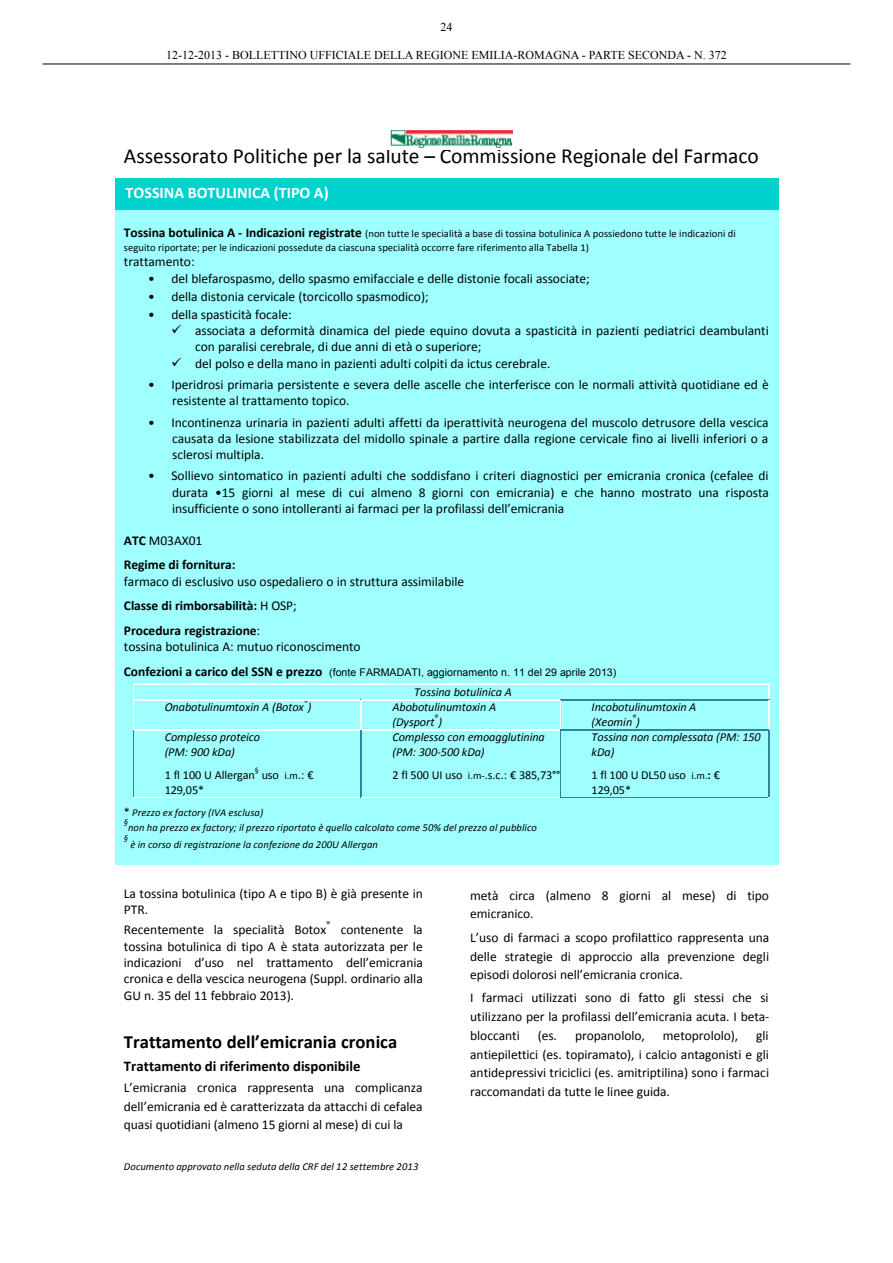
<style>
.page{position:relative;width:893px;height:1263px;background:#fff}
.page>*{position:absolute;margin:0;border:0;box-sizing:border-box;transform-origin:0 0}
.t1{font:21.45px "Calibri";color:#000}
.t2{font:700 18.6px "Calibri";color:#000}
.t3{font:700 16.05px "Calibri";color:#fff}
.t4{font:700 14.85px "Calibri";color:#000}
.t5{font:13.5px/16.4px "Calibri";letter-spacing:-.005em;color:#000;text-align:justify}
.t6{font:700 13.5px/24.5px "Calibri";letter-spacing:-.005em;color:#000}
.t7{font:italic 12.15px/14.4px "Calibri";letter-spacing:-.005em;color:#000}
.t8{font:12.15px/14.4px "Calibri";letter-spacing:-.01em;color:#000}
.t9{font:12px "Times New Roman";color:#000}
.t10{font:10.65px/13.5px "Calibri";letter-spacing:.005em;color:#000}
.t11{font:italic 10.65px "Calibri";letter-spacing:.005em;color:#000}
.t12{font:10.65px "Arial";letter-spacing:.005em;color:#000}
.t13{font:italic 8.7px "Calibri";color:#000}
.t14{font:8.7px "Calibri";color:#000}
.t15{font:italic 8.1px "Calibri";color:#000}
.t16{font:8.1px "Calibri";color:#000}
.s1{font-weight:700;font-size:13.5px}
.s2{font-weight:400}
.s3{font-weight:700}
.s4{font-family:"Calibri";font-weight:700;font-size:13.5px}
.s5{font-size:10.65px}
.s6{font-style:normal;font-size:12.15px}
</style>
<div class="page">
<hr style="left:43px;top:64px;width:807px;height:1px;background:#000">
<img style="left:390px;top:130px;width:123px;height:18px">
<div style="left:116px;top:208px;width:663px;height:656px;background:#9fffff"></div>
<svg style="left:133px;top:684px;width:637px;height:114px"></svg>
<div style="left:116px;top:178px;width:663px;height:31px;background:#00d2cd"></div>
<p class="t9" style="left:440px;top:19px;width:13px">24</p>
<p class="t9" style="left:166px;top:47px;width:478px">12-12-2013 - BOLLETTINO UFFICIALE DELLA REGIONE EMILIA-ROMAGNA - PARTE SECONDA</p>
<p class="t9" style="left:687px;top:47px;width:41px">- N. 372</p>
<h1 class="t1" style="left:124px;top:142px;width:636px">Assessorato Politiche per la salute – Commissione Regionale del Farmaco</h1>
<p class="t3" style="left:126px;top:182px;width:205px">TOSSINA BOTULINICA (TIPO A)</p>
<p class="t10" style="left:124px;top:226px;width:613px"><span class="s1">Tossina botulinica A - Indicazioni registrate</span> (non tutte le specialità a base di tossina botulinica A possiedono tutte le indicazioni di seguito riportate; per le indicazioni possedute da ciascuna specialità occorre fare riferimento alla Tabella 1)</p>
<p class="t5" style="left:124px;top:253px;width:72px">trattamento:</p>
<p class="t5" style="left:148px;top:269px;width:443px">• del blefarospasmo, dello spasmo emifacciale e delle distonie focali associate;</p>
<p class="t5" style="left:148px;top:287px;width:282px">• della distonia cervicale (torcicollo spasmodico);</p>
<p class="t5" style="left:148px;top:305px;width:145px">• della spasticità focale:</p>
<p class="t5" style="left:195px;top:322px;width:575px;text-indent:-24px">✓ associata a deformità dinamica del piede equino dovuta a spasticità in pazienti pediatrici deambulanti con paralisi cerebrale, di due anni di età o superiore;</p>
<p class="t5" style="left:171px;top:354px;width:381px">✓ del polso e della mano in pazienti adulti colpiti da ictus cerebrale.</p>
<p class="t5" style="left:172px;top:376px;width:598px;text-indent:-24px">• Iperidrosi primaria persistente e severa delle ascelle che interferisce con le normali attività quotidiane ed è resistente al trattamento topico.</p>
<p class="t5" style="left:172px;top:413px;width:598px;text-indent:-24px">• Incontinenza urinaria in pazienti adulti affetti da iperattività neurogena del muscolo detrusore della vescica causata da lesione stabilizzata del midollo spinale a partire dalla regione cervicale fino ai livelli inferiori o a sclerosi multipla.</p>
<p class="t5" style="left:172px;top:467px;width:598px;text-indent:-24px">• Sollievo sintomatico in pazienti adulti che soddisfano i criteri diagnostici per emicrania cronica (cefalee di durata •15 giorni al mese di cui almeno 8 giorni con emicrania) e che hanno mostrato una risposta insufficiente o sono intolleranti ai farmaci per la profilassi dell’emicrania</p>
<p class="t6" style="left:124px;top:527px;width:113px">ATC <span class="s2">M03AX01<br></span>Regime di fornitura:</p>
<p class="t5" style="left:124px;top:568px;width:342px;line-height:24.6px;text-align:left">farmaco di esclusivo uso ospedaliero o in struttura assimilabile<br><span class="s3">Classe di rimborsabilità:</span> H OSP;<br><span class="s3">Procedura registrazione</span>:</p>
<p class="t5" style="left:124px;top:638px;width:238px">tossina botulinica A: mutuo riconoscimento</p>
<p class="t12" style="left:124px;top:665px;width:494px"><span class="s4">Confezioni a carico del SSN e prezzo</span> (fonte FARMADATI, aggiornamento n. 11 del 29 aprile 2013)</p>
<p class="t7" style="left:414px;top:684px;width:99px">Tossina botulinica A</p>
<p class="t7" style="left:165px;top:699px;width:148px">Onabotulinumtoxin A (Botox )</p>
<p class="t15" style="left:304px;top:697px;width:6px">®</p>
<p class="t15" style="left:434px;top:712px;width:6px">®</p>
<p class="t7" style="left:592px;top:699px;width:106px;line-height:14.9px">Incobotulinumtoxin A (Xeomin )</p>
<p class="t7" style="left:392px;top:699px;width:105px;line-height:14.9px">Abobotulinumtoxin A (Dysport )</p>
<p class="t15" style="left:632px;top:712px;width:6px">®</p>
<p class="t7" style="left:165px;top:730px;width:97px">Complesso proteico (PM: 900 kDa)</p>
<p class="t8" style="left:165px;top:767px;width:92px">1 fl 100 U Allergan</p>
<p class="t16" style="left:255px;top:765px;width:5px">§</p>
<p class="t8" style="left:262px;top:767px;width:53px">uso <span class="s5">i.m</span>.: €</p>
<p class="t8" style="left:165px;top:782px;width:41px">129,05*</p>
<p class="t7" style="left:392px;top:730px;width:154px">Complesso con emoagglutinina (PM: 300-500 kDa)</p>
<p class="t8" style="left:392px;top:767px;width:169px">2 fl 500 UI uso <span class="s5">i.m-</span>.s.c.: € 385,73°°</p>
<p class="t7" style="left:592px;top:730px;width:171px">Tossina non complessata (PM: 150 kDa)</p>
<p class="t8" style="left:592px;top:767px;width:130px">1 fl 100 U DL50 uso <span class="s5">i.m.</span><span class="s3">:</span> €<br>129,05*</p>
<p class="t11" style="left:124px;top:805px;width:141px"><span class="s6">*</span> Prezzo ex factory (IVA esclusa)</p>
<p class="t13" style="left:124px;top:816px;width:6px">§</p>
<p class="t11" style="left:128px;top:821px;width:410px">non ha prezzo ex factory; il prezzo riportato è quello calcolato come 50% del prezzo al pubblico</p>
<p class="t13" style="left:124px;top:833px;width:6px">§</p>
<p class="t11" style="left:130px;top:838px;width:249px">è in corso di registrazione la confezione da 200U Allergan</p>
<p class="t5" style="left:124px;top:885px;width:300px">La tossina botulinica (tipo A e tipo B) è già presente in<br>PTR.</p>
<p class="t5" style="left:124px;top:921px;width:204px">Recentemente la specialità Botox</p>
<p class="t5" style="left:470px;top:886px;width:300px;line-height:18.3px">metà circa (almeno 8 giorni al mese) di tipo emicranico.</p>
<p class="t5" style="left:470px;top:927px;width:300px;line-height:18.6px">L’uso di farmaci a scopo profilattico rappresenta una delle strategie di approccio alla prevenzione degli episodi dolorosi nell’emicrania cronica.</p>
<p class="t5" style="left:470px;top:987px;width:301px;line-height:18.8px">I farmaci utilizzati sono di fatto gli stessi che si utilizzano per la profilassi dell’emicrania acuta. I beta&shy;bloccanti</p>
<p class="t14" style="left:326px;top:919px;width:6px">®</p>
<p class="t5" style="left:124px;top:921px;width:300px;text-indent:217px">contenente la tossina botulinica di tipo A è stata autorizzata per le indicazioni d’uso nel trattamento dell’emicrania cronica e della vescica neurogena (Suppl. ordinario alla GU n. 35 del 11 febbraio 2013).</p>
<h2 class="t2" style="left:124px;top:1030px;width:275px">Trattamento dell’emicrania cronica</h2>
<p class="t4" style="left:124px;top:1057px;width:238px">Trattamento di riferimento disponibile</p>
<p class="t5" style="left:124px;top:1077px;width:300px;line-height:18.6px">L’emicrania cronica rappresenta una complicanza dell’emicrania ed è caratterizzata da attacchi di cefalea quasi quotidiani (almeno 15 giorni al mese) di cui la</p>
<p class="t5" style="left:538px;top:1026px;width:21px">(es.</p>
<p class="t5" style="left:575px;top:1026px;width:71px">propanololo,</p>
<p class="t5" style="left:663px;top:1026px;width:77px">metoprololo),</p>
<p class="t5" style="left:470px;top:1025px;width:300px;line-height:18.8px;text-indent:286px">gli antiepilettici (es. topiramato), i calcio antagonisti e gli antidepressivi triciclici (es. amitriptilina) sono i farmaci raccomandati da tutte le linee guida.</p>
<p class="t11" style="left:124px;top:1159px;width:296px">Documento approvato nella seduta della CRF del 12 settembre 2013</p>
</div>
